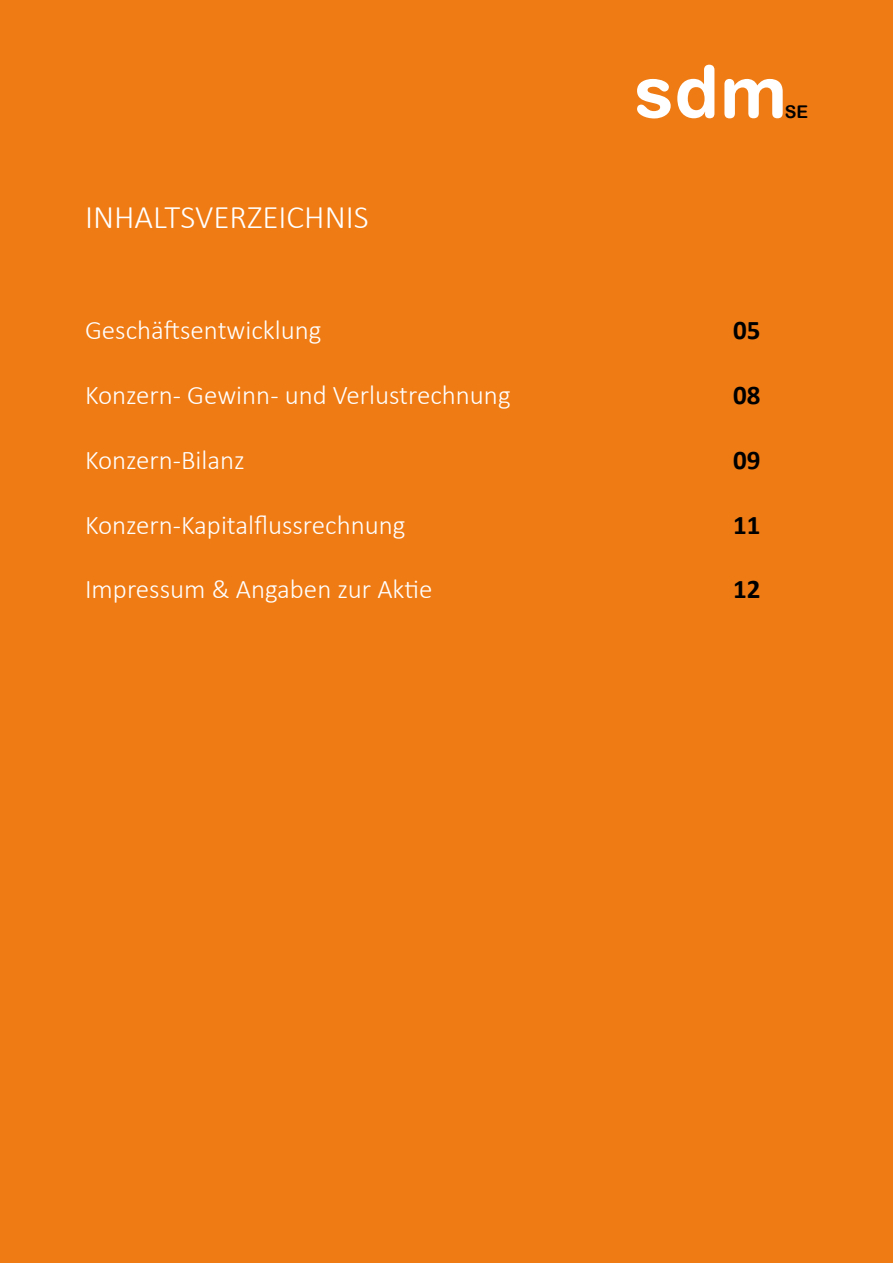
<style>
.page{position:relative;width:893px;height:1263px;background:#ef7b14}
.page>*{position:absolute;margin:0;border:0;box-sizing:border-box;transform-origin:0 0}
.t1{font:300 33px "Calibri";color:#fff}
.t2{font:300 27px "Calibri";color:#fff}
.t3{font:700 27px "Calibri";color:#000}
.t4{font:17.55px "Arial Rounded MT Bold";color:#000}
</style>
<div class="page">
<svg style="left:637px;top:79px;width:34px;height:39px"></svg>
<svg style="left:724px;top:79px;width:59px;height:39px"></svg>
<svg style="left:677px;top:65px;width:37px;height:53px"></svg>
<p class="t1" style="left:85px;top:196px;width:285px">INHALTSVERZEICHNIS</p>
<p class="t4" style="left:785px;top:102px;width:25px">SE</p>
<p class="t2" style="left:85px;top:313px;width:238px">Geschäftsentwicklung</p>
<p class="t3" style="left:733px;top:311px;width:29px">05</p>
<p class="t2" style="left:85px;top:378px;width:427px">Konzern- Gewinn- und Verlustrechnung</p>
<p class="t3" style="left:733px;top:376px;width:29px">08</p>
<p class="t2" style="left:85px;top:443px;width:161px">Konzern-Bilanz</p>
<p class="t3" style="left:733px;top:441px;width:29px">09</p>
<p class="t2" style="left:85px;top:508px;width:322px">Konzern-Kapitalflussrechnung</p>
<p class="t3" style="left:733px;top:505px;width:29px">11</p>
<p class="t2" style="left:85px;top:573px;width:349px">Impressum &amp; Angaben zur Aktie</p>
<p class="t3" style="left:733px;top:570px;width:29px">12</p>
</div>
